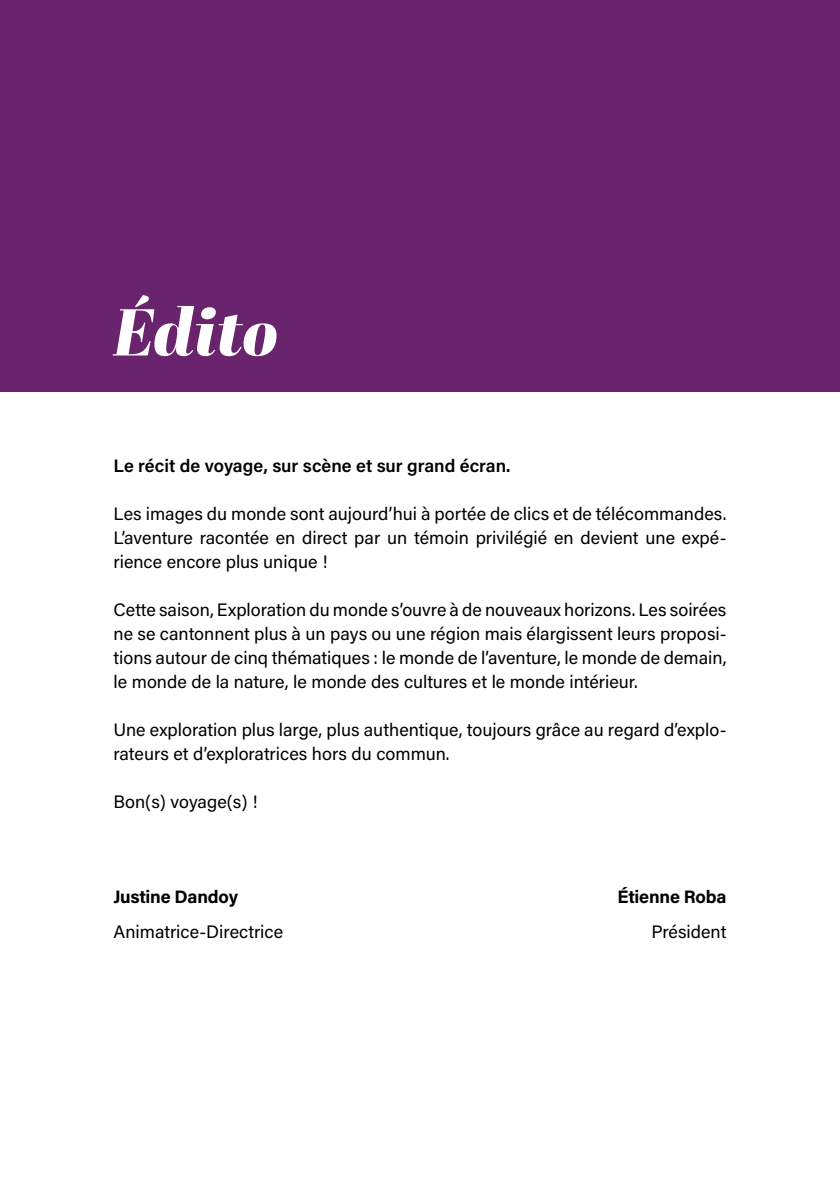
<style>
.page{position:relative;width:840px;height:1191px;background:#fff}
.page>*{position:absolute;margin:0;border:0;box-sizing:border-box;transform-origin:0 0}
.t1{font:italic 66px "Abril Fatface";letter-spacing:-.005em;color:#fff}
.t2{font:18px/24px "Acumin Pro";color:#000;text-align:justify}
.t3{font:600 18px "Acumin Pro";color:#000}
.t4{font:18px "Acumin Variable Concept";letter-spacing:-.01em;color:#000}
</style>
<div class="page">
<div style="left:0;top:0;width:839px;height:391px;background:#6a246d"></div>
<h1 class="t1" style="left:113px;top:285px;width:166px">Édito</h1>
<p class="t3" style="left:113px;top:453px;width:398px">Le récit de voyage, sur scène et sur grand écran.</p>
<p class="t2" style="left:113px;top:501px;width:614px">Les images du monde sont aujourd’hui à portée de clics et de télécommandes.<br>L’aventure racontée en direct par un témoin privilégié en devient une expé&shy;rience encore plus unique !</p>
<p class="t2" style="left:113px;top:597px;width:614px">Cette saison, Exploration du monde s’ouvre à de nouveaux horizons. Les soirées ne se cantonnent plus à un pays ou une région mais élargissent leurs proposi&shy;tions autour de cinq thématiques : le monde de l’aventure, le monde de demain, le monde de la nature, le monde des cultures et le monde intérieur.</p>
<p class="t2" style="left:113px;top:717px;width:614px">Une exploration plus large, plus authentique, toujours grâce au regard d’explo&shy;rateurs et d’exploratrices hors du commun.</p>
<p class="t2" style="left:113px;top:789px;width:145px">Bon(s) voyage(s) !</p>
<p class="t4" style="left:113px;top:884px;width:126px">Justine Dandoy</p>
<p class="t4" style="left:617px;top:884px;width:110px">Étienne Roba</p>
<p class="t2" style="left:113px;top:919px;width:171px">Animatrice-Directrice</p>
<p class="t2" style="left:651px;top:919px;width:77px">Président</p>
</div>
